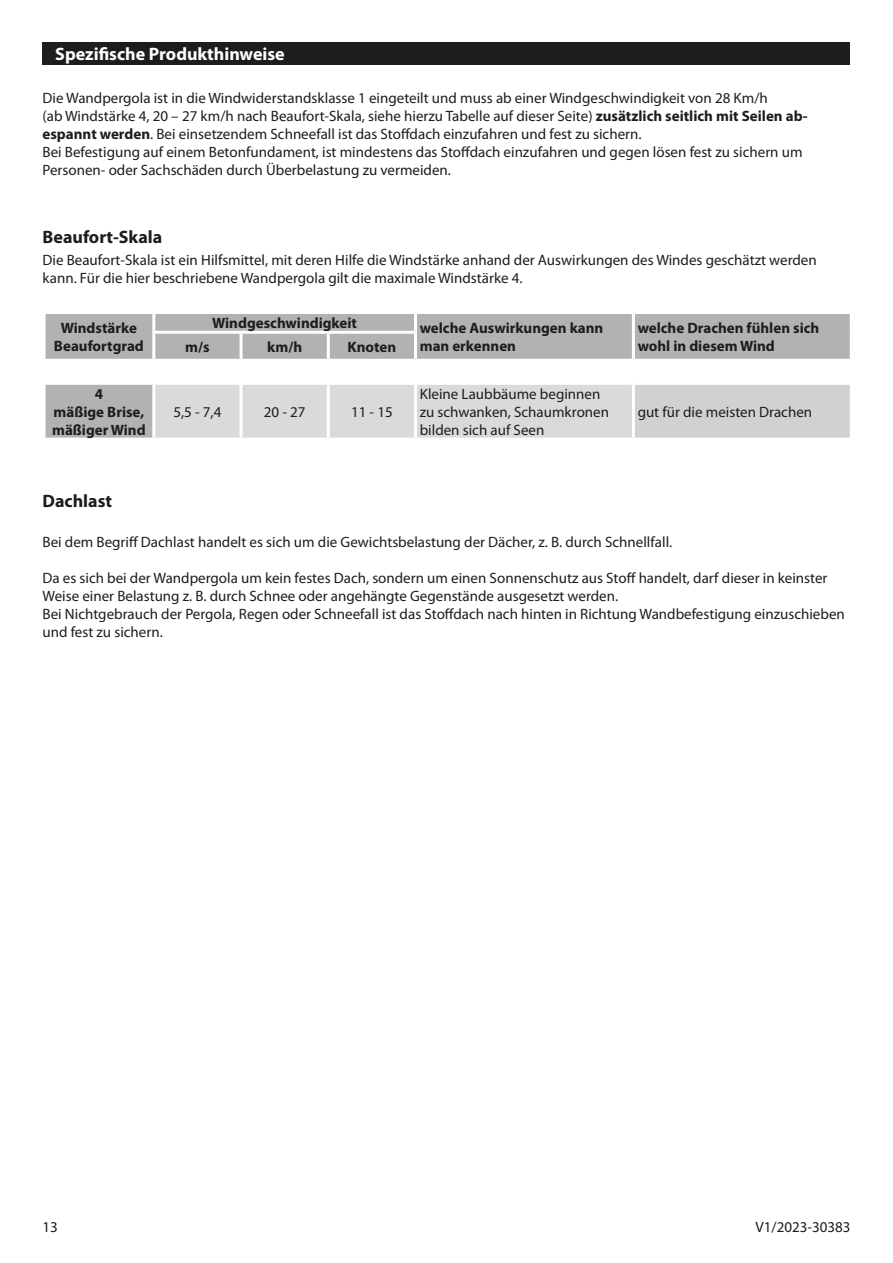
<style>
.page{position:relative;width:893px;height:1263px;background:#fff}
.page>*{position:absolute;margin:0;border:0;box-sizing:border-box;transform-origin:0 0}
.Montage_Bedienung_Ti{font:700 18px "Myriad Pro";color:#fff}
.Unterkapitel{font:700 18px "Myriad Pro";color:#1d1d1b}
.Fließtext_Unterkapit{font:15px/18px "Myriad Pro";color:#1d1d1b}
.Fließtext{font:15px/18px "Myriad Pro";color:#1d1d1b}
.t1{font:700 15px/18px "Myriad Pro";color:#1d1d1b}
.s1{font-weight:700}
</style>
<div class="page">
<div style="left:43px;top:43px;width:807px;height:17px;background:#1d1d1b"></div>
<div style="left:43px;top:47px;width:807px;height:18px;background:#1d1d1b"></div>
<svg style="left:46px;top:314px;width:804px;height:124px;fill:#b2b2b2"></svg>
<div style="left:155px;top:385px;width:477px;height:53px;background:#dadada"></div>
<div style="left:633px;top:383px;width:218px;height:56px;background:#d1d1d1"></div>
<hr style="left:633px;top:382px;width:220px;height:3px;background:#fff">
<hr style="left:850px;top:385px;width:3px;height:53px;background:#fff">
<hr style="left:43px;top:382px;width:111px;height:3px;background:#fff">
<hr style="left:154px;top:382px;width:87px;height:3px;background:#fff">
<hr style="left:152px;top:385px;width:3px;height:53px;background:#fff">
<hr style="left:241px;top:382px;width:87px;height:3px;background:#fff">
<hr style="left:240px;top:385px;width:3px;height:53px;background:#fff">
<hr style="left:328px;top:382px;width:87px;height:3px;background:#fff">
<hr style="left:327px;top:385px;width:3px;height:53px;background:#fff">
<hr style="left:415px;top:382px;width:218px;height:3px;background:#fff">
<hr style="left:414px;top:385px;width:3px;height:53px;background:#fff">
<hr style="left:632px;top:385px;width:3px;height:53px;background:#fff">
<hr style="left:633px;top:438px;width:220px;height:3px;background:#fff">
<hr style="left:43px;top:359px;width:111px;height:3px;background:#fff">
<hr style="left:152px;top:314px;width:3px;height:17px;background:#fff">
<hr style="left:414px;top:314px;width:3px;height:17px;background:#fff">
<hr style="left:632px;top:314px;width:3px;height:18px;background:#fff">
<hr style="left:632px;top:332px;width:3px;height:27px;background:#fff">
<hr style="left:415px;top:359px;width:218px;height:3px;background:#fff">
<hr style="left:633px;top:359px;width:220px;height:3px;background:#fff">
<hr style="left:152px;top:331px;width:89px;height:3px;background:#fff">
<hr style="left:152px;top:334px;width:3px;height:25px;background:#fff">
<hr style="left:241px;top:331px;width:87px;height:3px;background:#fff">
<hr style="left:240px;top:334px;width:3px;height:25px;background:#fff">
<hr style="left:328px;top:331px;width:89px;height:3px;background:#fff">
<hr style="left:327px;top:334px;width:3px;height:25px;background:#fff">
<hr style="left:414px;top:334px;width:3px;height:25px;background:#fff">
<hr style="left:154px;top:359px;width:87px;height:3px;background:#fff">
<hr style="left:241px;top:359px;width:87px;height:3px;background:#fff">
<hr style="left:328px;top:359px;width:87px;height:3px;background:#fff">
<p class="Montage_Bedienung_Ti" style="left:55px;top:42px;width:231px">Spezifische Produkthinweise</p>
<p class="Fließtext_Unterkapit" style="left:43px;top:89px;width:767px">Die Wandpergola ist in die Windwiderstandsklasse 1 eingeteilt und muss ab einer Windgeschwindigkeit von 28 Km/h<br>(ab Windstärke 4, 20 – 27 km/h nach Beaufort-Skala, siehe hierzu Tabelle auf dieser Seite) <span class="s1">zusätzlich seitlich mit Seilen ab&shy;espannt werden</span>. Bei einsetzendem Schneefall ist das Stoffdach einzufahren und fest zu sichern.<br>Bei Befestigung auf einem Betonfundament, ist mindestens das Stoffdach einzufahren und gegen lösen fest zu sichern um Personen- oder Sachschäden durch Überbelastung zu vermeiden.</p>
<p class="Unterkapitel" style="left:43px;top:225px;width:121px">Beaufort-Skala</p>
<p class="Fließtext" style="left:43px;top:251px;width:776px">Die Beaufort-Skala ist ein Hilfsmittel, mit deren Hilfe die Windstärke anhand der Auswirkungen des Windes geschätzt werden kann. Für die hier beschriebene Wandpergola gilt die maximale Windstärke 4.</p>
<p class="t1" style="left:54px;top:318px;width:91px;text-align:center">Windstärke<br>Beaufortgrad</p>
<p class="t1" style="left:212px;top:313px;width:146px">Windgeschwindigkeit</p>
<p class="t1" style="left:420px;top:318px;width:185px">welche Auswirkungen kann man erkennen</p>
<p class="t1" style="left:638px;top:318px;width:183px">welche Drachen fühlen sich</p>
<p class="t1" style="left:185px;top:337px;width:26px">m/s</p>
<p class="t1" style="left:267px;top:337px;width:36px">km/h</p>
<p class="t1" style="left:347px;top:337px;width:50px">Knoten</p>
<p class="t1" style="left:638px;top:336px;width:139px">wohl in diesem Wind</p>
<p class="t1" style="left:95px;top:384px;width:10px">4</p>
<p class="t1" style="left:52px;top:402px;width:95px">mäßige Brise, mäßiger Wind</p>
<p class="Fließtext_Unterkapit" style="left:173px;top:403px;width:49px">5,5 - 7,4</p>
<p class="Fließtext_Unterkapit" style="left:264px;top:403px;width:43px">20 - 27</p>
<p class="Fließtext_Unterkapit" style="left:351px;top:403px;width:43px">11 - 15</p>
<p class="Fließtext_Unterkapit" style="left:420px;top:385px;width:191px">Kleine Laubbäume beginnen zu schwanken, Schaumkronen bilden sich auf Seen</p>
<p class="Fließtext_Unterkapit" style="left:638px;top:403px;width:176px">gut für die meisten Drachen</p>
<p class="Unterkapitel" style="left:43px;top:489px;width:71px">Dachlast</p>
<p class="Fließtext_Unterkapit" style="left:43px;top:533px;width:631px">Bei dem Begriff Dachlast handelt es sich um die Gewichtsbelastung der Dächer, z. B. durch Schnellfall.</p>
<p class="Fließtext_Unterkapit" style="left:43px;top:569px;width:786px">Da es sich bei der Wandpergola um kein festes Dach, sondern um einen Sonnenschutz aus Stoff handelt, darf dieser in keinster<br>Weise einer Belastung z. B. durch Schnee oder angehängte Gegenstände ausgesetzt werden.</p>
<p class="Fließtext_Unterkapit" style="left:43px;top:605px;width:804px">Bei Nichtgebrauch der Pergola, Regen oder Schneefall ist das Stoffdach nach hinten in Richtung Wandbefestigung einzuschieben und fest zu sichern.</p>
<p class="Fließtext_Unterkapit" style="left:43px;top:1217px;width:17px">13</p>
<p class="Fließtext_Unterkapit" style="left:756px;top:1217px;width:96px">V1/2023-30383</p>
</div>
